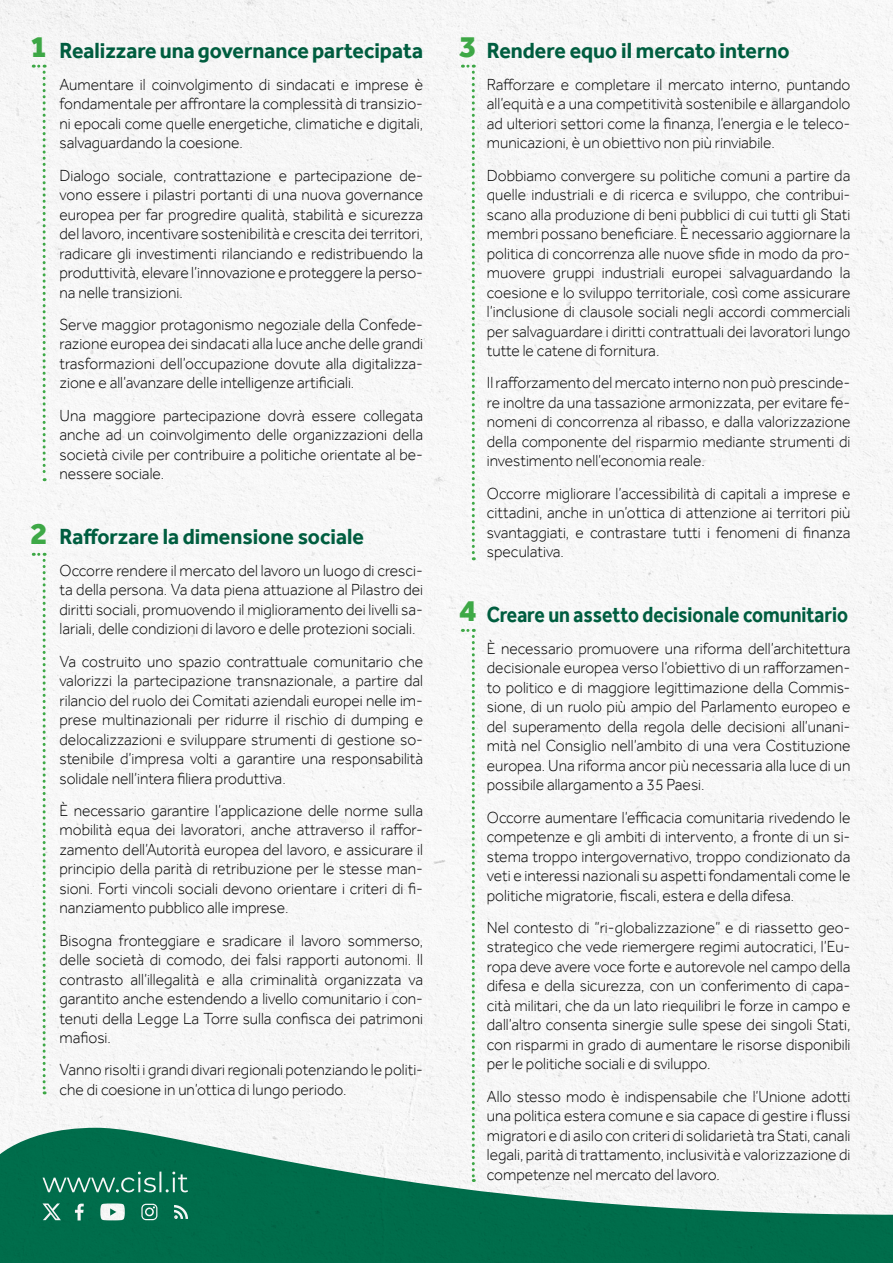
<style>
.page{position:relative;width:893px;height:1263px;background:#fff}
.page>*{position:absolute;margin:0;border:0;box-sizing:border-box;transform-origin:0 0}
.t1{font:800 31.5px "Effra";color:#40ae49}
.t2{font:700 22.5px "Effra";color:#006142;scale:.95 1}
.t3{font:700 22.5px "Effra";color:#006142;scale:.86 1}
.t4{font:300 16.5px/19.5px "Effra";color:#000;text-align:justify;scale:.95 1}
</style>
<div class="page">
<img style="left:0;top:0;width:893px;height:1263px">
<h1 class="t1" style="left:30px;top:28px;width:19px">1</h1>
<h1 class="t1" style="left:459px;top:28px;width:19px">3</h1>
<h2 class="t2" style="left:60px;top:37px;width:384px">Realizzare una governance partecipata</h2>
<p class="t4" style="left:60px;top:74px;width:384px">Aumentare il coinvolgimento di sindacati e imprese è fondamentale per affrontare la complessità di transizio&shy;ni epocali come quelle energetiche, climatiche e digitali, salvaguardando la coesione.</p>
<p class="t4" style="left:60px;top:165px;width:384px">Dialogo sociale, contrattazione e partecipazione de&shy;vono essere i pilastri portanti di una nuova governance europea per far progredire qualità, stabilità e sicurezza del lavoro, incentivare sostenibilità e crescita dei territori, radicare gli investimenti rilanciando e redistribuendo la produttività, elevare l’innovazione e proteggere la perso&shy;na nelle transizioni.</p>
<p class="t4" style="left:60px;top:314px;width:384px">Serve maggior protagonismo negoziale della Confede&shy;razione europea dei sindacati alla luce anche delle grandi trasformazioni dell’occupazione dovute alla digitalizza&shy;zione e all’avanzare delle intelligenze artificiali.</p>
<p class="t4" style="left:60px;top:405px;width:384px">Una maggiore partecipazione dovrà essere collegata anche ad un coinvolgimento delle organizzazioni della società civile per contribuire a politiche orientate al be&shy;nessere sociale.</p>
<h1 class="t1" style="left:30px;top:514px;width:19px">2</h1>
<h2 class="t2" style="left:60px;top:523px;width:322px">Rafforzare la dimensione sociale</h2>
<p class="t4" style="left:60px;top:560px;width:384px">Occorre rendere il mercato del lavoro un luogo di cresci&shy;ta della persona. Va data piena attuazione al Pilastro dei diritti sociali, promuovendo il miglioramento dei livelli sa&shy;lariali, delle condizioni di lavoro e delle protezioni sociali.</p>
<p class="t4" style="left:60px;top:651px;width:384px">Va costruito uno spazio contrattuale comunitario che valorizzi la partecipazione transnazionale, a partire dal rilancio del ruolo dei Comitati aziendali europei nelle im&shy;prese multinazionali per ridurre il rischio di dumping e delocalizzazioni e sviluppare strumenti di gestione so&shy;stenibile d’impresa volti a garantire una responsabilità solidale nell’intera filiera produttiva.</p>
<p class="t4" style="left:60px;top:800px;width:384px">È necessario garantire l’applicazione delle norme sulla mobilità equa dei lavoratori, anche attraverso il raffor&shy;zamento dell’Autorità europea del lavoro, e assicurare il principio della parità di retribuzione per le stesse man&shy;sioni. Forti vincoli sociali devono orientare i criteri di fi&shy;nanziamento pubblico alle imprese.</p>
<p class="t4" style="left:60px;top:930px;width:384px">Bisogna fronteggiare e sradicare il lavoro sommerso, delle società di comodo, dei falsi rapporti autonomi. Il contrasto all’illegalità e alla criminalità organizzata va garantito anche estendendo a livello comunitario i con&shy;tenuti della Legge La Torre sulla confisca dei patrimoni mafiosi.</p>
<p class="t4" style="left:60px;top:1060px;width:384px">Vanno risolti i grandi divari regionali potenziando le politi&shy;che di coesione in un’ottica di lungo periodo.</p>
<h1 class="t1" style="left:459px;top:591px;width:19px">4</h1>
<h2 class="t2" style="left:487px;top:37px;width:320px">Rendere equo il mercato interno</h2>
<p class="t4" style="left:487px;top:74px;width:384px">Rafforzare e completare il mercato interno, puntando all’equità e a una competitività sostenibile e allargandolo ad ulteriori settori come la finanza, l’energia e le teleco&shy;municazioni, è un obiettivo non più rinviabile.</p>
<p class="t4" style="left:487px;top:165px;width:384px">Dobbiamo convergere su politiche comuni a partire da quelle industriali e di ricerca e sviluppo, che contribui&shy;scano alla produzione di beni pubblici di cui tutti gli Stati membri possano beneficiare. È necessario aggiornare la politica di concorrenza alle nuove sfide in modo da pro&shy;muovere gruppi industriali europei salvaguardando la coesione e lo sviluppo territoriale, così come assicurare l’inclusione di clausole sociali negli accordi commerciali per salvaguardare i diritti contrattuali dei lavoratori lungo tutte le catene di fornitura.</p>
<p class="t4" style="left:487px;top:373px;width:384px">Il rafforzamento del mercato interno non può prescinde&shy;re inoltre da una tassazione armonizzata, per evitare fe&shy;nomeni di concorrenza al ribasso, e dalla valorizzazione della componente del risparmio mediante strumenti di investimento nell’economia reale.</p>
<p class="t4" style="left:487px;top:483px;width:384px">Occorre migliorare l’accessibilità di capitali a imprese e cittadini, anche in un’ottica di attenzione ai territori più svantaggiati, e contrastare tutti i fenomeni di finanza speculativa.</p>
<h2 class="t3" style="left:487px;top:601px;width:422px">Creare un assetto decisionale comunitario</h2>
<p class="t4" style="left:487px;top:638px;width:384px">È necessario promuovere una riforma dell’architettura decisionale europea verso l’obiettivo di un rafforzamen&shy;to politico e di maggiore legittimazione della Commis&shy;sione, di un ruolo più ampio del Parlamento europeo e del superamento della regola delle decisioni all’unani&shy;mità nel Consiglio nell’ambito di una vera Costituzione europea. Una riforma ancor più necessaria alla luce di un possibile allargamento a 35 Paesi.</p>
<p class="t4" style="left:487px;top:807px;width:384px">Occorre aumentare l’efficacia comunitaria rivedendo le competenze e gli ambiti di intervento, a fronte di un si&shy;stema troppo intergovernativo, troppo condizionato da veti e interessi nazionali su aspetti fondamentali come le politiche migratorie, fiscali, estera e della difesa.</p>
<p class="t4" style="left:487px;top:917px;width:384px">Nel contesto di “ri-globalizzazione” e di riassetto geo&shy;strategico che vede riemergere regimi autocratici, l’Eu&shy;ropa deve avere voce forte e autorevole nel campo della difesa e della sicurezza, con un conferimento di capa&shy;cità militari, che da un lato riequilibri le forze in campo e dall’altro consenta sinergie sulle spese dei singoli Stati, con risparmi in grado di aumentare le risorse disponibili per le politiche sociali e di sviluppo.</p>
<p class="t4" style="left:487px;top:1086px;width:384px">Allo stesso modo è indispensabile che l’Unione adotti una politica estera comune e sia capace di gestire i flussi migratori e di asilo con criteri di solidarietà tra Stati, canali legali, parità di trattamento, inclusività e valorizzazione di competenze nel mercato del lavoro.</p>
</div>
